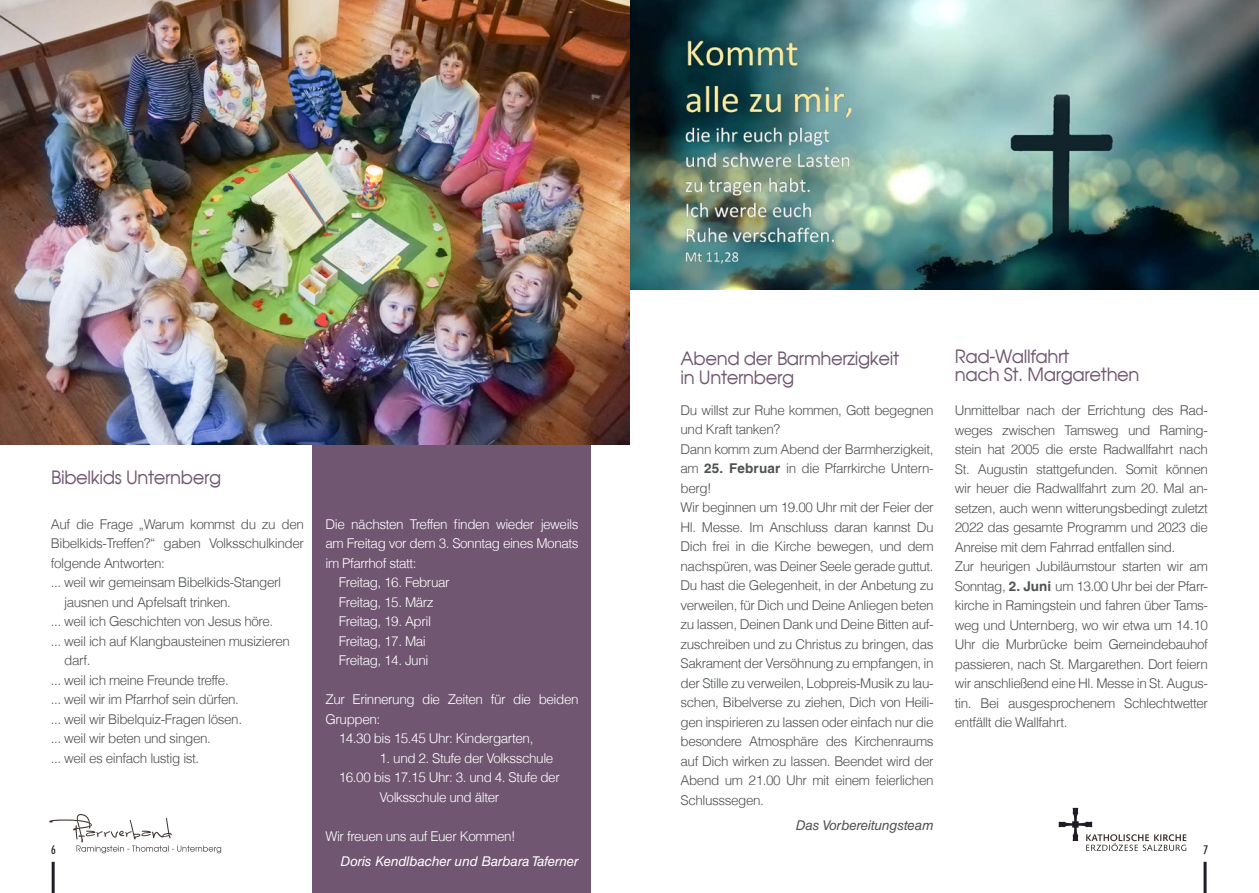
<style>
.page{position:relative;width:1259px;height:893px;background:#fff}
.page>*{position:absolute;margin:0;border:0;box-sizing:border-box;transform-origin:0 0}
.t1{font:18px/18.8px "Avalon Plain";letter-spacing:-.02em;color:#705671}
.t2{font:300 13.5px/19.5px "Helvetica LT";letter-spacing:-.03em;color:#4f5252}
.t3{font:300 13.5px "Helvetica LT";letter-spacing:-.03em;color:#fff}
.t4{font:italic 13.5px "Helvetica LT Std";letter-spacing:-.01em;color:#fff}
.t5{font:italic 13.5px "Helvetica LT Std";letter-spacing:-.01em;color:#4f5252}
.t6{font:500 condensed 12px "Futura BT";color:#231f20}
.s1{font-weight:700}
</style>
<div class="page">
<svg style="left:49px;top:814px;width:172px;height:39px"></svg>
<svg style="left:1058px;top:808px;width:128px;height:43px"></svg>
<hr style="left:1203px;top:862px;width:3px;height:31px;background:#201c27">
<hr style="left:52px;top:862px;width:3px;height:31px;background:#201c27">
<div style="left:313px;top:445px;width:278px;height:448px;background:#705671"></div>
<img style="left:629px;top:0;width:630px;height:289px">
<img style="left:0;top:0;width:629px;height:445px">
<h1 class="t1" style="left:955px;top:346px;width:186px">Rad-Wallfahrt<br>nach St. Margarethen</h1>
<p class="t2" style="left:955px;top:401px;width:255px">Unmittelbar nach der Errichtung des Rad&shy;weges zwischen Tamsweg und Raming&shy;stein hat 2005 die erste Radwallfahrt nach St. Augustin stattgefunden. Somit können wir heuer die Radwallfahrt zum 20. Mal an&shy;setzen, auch wenn witterungsbedingt zuletzt 2022 das gesamte Programm und 2023 die Anreise mit dem Fahrrad entfallen sind.<br>Zur heurigen Jubiläumstour starten wir am Sonntag, <span class="s1">2. Juni</span> um 13.00 Uhr bei der Pfarr&shy;kirche in Ramingstein und fahren über Tams&shy;weg und Unternberg, wo wir etwa um 14.10<br>Uhr die Murbrücke beim Gemeindebauhof passieren, nach St. Margarethen. Dort feiern wir anschließend eine Hl. Messe in St. Augus&shy;tin. Bei ausgesprochenem Schlechtwetter entfällt die Wallfahrt.</p>
<h1 class="t1" style="left:680px;top:348px;width:220px;line-height:19.5px">Abend der Barmherzigkeit in Unternberg</h1>
<p class="t2" style="left:680px;top:400px;width:255px">Du willst zur Ruhe kommen, Gott begegnen und Kraft tanken?<br>Dann komm zum Abend der Barmherzigkeit, am <span class="s1">25. Februar</span> in die Pfarrkirche Untern&shy;berg!<br>Wir beginnen um 19.00 Uhr mit der Feier der Hl. Messe. Im Anschluss daran kannst Du Dich frei in die Kirche bewegen, und dem nachspüren, was Deiner Seele gerade guttut.<br>Du hast die Gelegenheit, in der Anbetung zu verweilen, für Dich und Deine Anliegen beten zu lassen, Deinen Dank und Deine Bitten auf&shy;zuschreiben und zu Christus zu bringen, das Sakrament der Versöhnung zu empfangen, in der Stille zu verweilen, Lobpreis-Musik zu lau&shy;schen, Bibelverse zu ziehen, Dich von Heili&shy;gen inspirieren zu lassen oder einfach nur die besondere Atmosphäre des Kirchenraums auf Dich wirken zu lassen. Beendet wird der Abend um 21.00 Uhr mit einem feierlichen Schlusssegen.</p>
<p class="t5" style="left:796px;top:817px;width:139px">Das Vorbereitungsteam</p>
<h1 class="t1" style="left:51px;top:467px;width:172px">Bibelkids Unternberg</h1>
<p class="t2" style="left:51px;top:514px;width:254px">Auf die Frage „Warum kommst du zu den</p>
<p class="t2" style="left:51px;top:533px;width:254px">Bibelkids-Treffen?“ gaben Volksschulkinder</p>
<p class="t2" style="left:51px;top:553px;width:116px">folgende Antworten:</p>
<p class="t2" style="left:51px;top:572px;width:232px">... weil wir gemeinsam Bibelkids-Stangerl</p>
<p class="t2" style="left:64px;top:592px;width:168px">jausnen und Apfelsaft trinken.</p>
<p class="t2" style="left:51px;top:611px;width:224px">... weil ich Geschichten von Jesus höre.</p>
<p class="t2" style="left:51px;top:631px;width:240px">... weil ich auf Klangbausteinen musizieren</p>
<p class="t2" style="left:64px;top:650px;width:28px">darf.</p>
<p class="t2" style="left:51px;top:670px;width:179px">... weil ich meine Freunde treffe.</p>
<p class="t2" style="left:51px;top:689px;width:189px">... weil wir im Pfarrhof sein dürfen.</p>
<p class="t2" style="left:51px;top:709px;width:193px">... weil wir Bibelquiz-Fragen lösen.</p>
<p class="t2" style="left:51px;top:728px;width:162px">... weil wir beten und singen.</p>
<p class="t2" style="left:51px;top:748px;width:150px">... weil es einfach lustig ist.</p>
<p class="t3" style="left:325px;top:515px;width:254px">Die nächsten Treffen finden wieder jeweils</p>
<p class="t3" style="left:325px;top:535px;width:254px">am Freitag vor dem 3. Sonntag eines Monats</p>
<p class="t3" style="left:325px;top:554px;width:92px">im Pfarrhof statt:</p>
<p class="t3" style="left:339px;top:574px;width:112px">Freitag, 16. Februar</p>
<p class="t3" style="left:339px;top:593px;width:96px">Freitag, 15. März</p>
<p class="t3" style="left:339px;top:613px;width:94px">Freitag, 19. April</p>
<p class="t3" style="left:339px;top:632px;width:89px">Freitag, 17. Mai</p>
<p class="t3" style="left:339px;top:652px;width:91px">Freitag, 14. Juni</p>
<p class="t3" style="left:325px;top:691px;width:254px">Zur Erinnerung die Zeiten für die beiden</p>
<p class="t3" style="left:325px;top:710px;width:56px">Gruppen:</p>
<p class="t3" style="left:339px;top:730px;width:196px">14.30 bis 15.45 Uhr: Kindergarten,</p>
<p class="t3" style="left:379px;top:749px;width:175px">1. und 2. Stufe der Volksschule</p>
<p class="t3" style="left:339px;top:769px;width:223px">16.00 bis 17.15 Uhr: 3. und 4. Stufe der</p>
<p class="t3" style="left:379px;top:788px;width:121px">Volksschule und älter</p>
<p class="t3" style="left:325px;top:827px;width:192px">Wir freuen uns auf Euer Kommen!</p>
<p class="t4" style="left:340px;top:853px;width:239px">Doris Kendlbacher und Barbara Taferner</p>
<p class="t6" style="left:51px;top:842px;width:6px">6</p>
<p class="t6" style="left:1203px;top:842px;width:6px">7</p>
</div>
